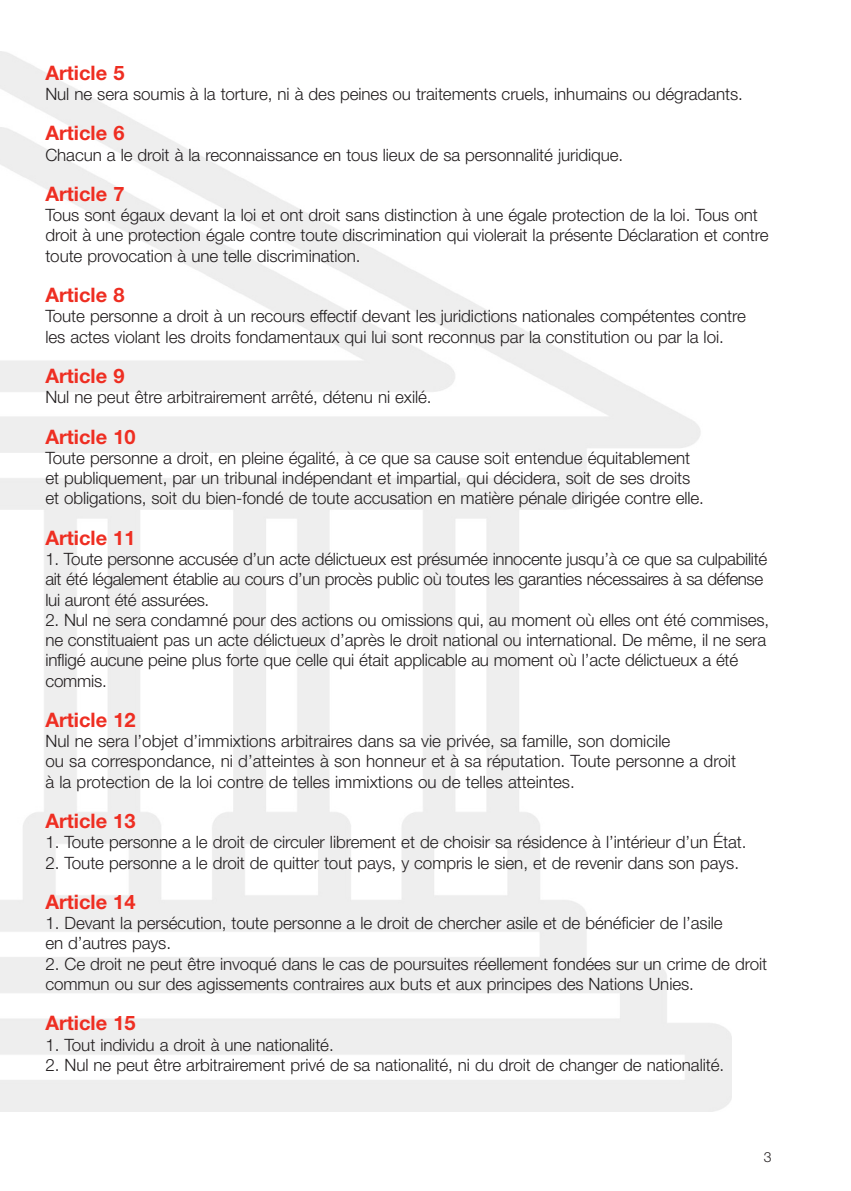
<style>
.page{position:relative;width:851px;height:1191px;background:#fff}
.page>*{position:absolute;margin:0;border:0;box-sizing:border-box;transform-origin:0 0}
.t1{font:700 20px "Helvetica Neue";color:#ee2e22}
.t2{font:300 17px/20.2px "Helvetica Neue";letter-spacing:-.005em;color:#231f20}
.t3{font:300 14px "Helvetica Neue";color:#231f20}
</style>
<div class="page">
<p class="t1" style="left:45px;top:65px;width:81px">Article 5</p>
<p class="t2" style="left:45px;top:85px;width:698px">Nul ne sera soumis à la torture, ni à des peines ou traitements cruels, inhumains ou dégradants.</p>
<p class="t1" style="left:45px;top:126px;width:81px">Article 6</p>
<p class="t2" style="left:45px;top:146px;width:579px">Chacun a le droit à la reconnaissance en tous lieux de sa personnalité juridique.</p>
<p class="t1" style="left:45px;top:187px;width:81px">Article 7</p>
<p class="t2" style="left:45px;top:207px;width:724px">Tous sont égaux devant la loi et ont droit sans distinction à une égale protection de la loi. Tous ont droit à une protection égale contre toute discrimination qui violerait la présente Déclaration et contre toute provocation à une telle discrimination.</p>
<p class="t1" style="left:45px;top:288px;width:81px">Article 8</p>
<p class="t2" style="left:45px;top:308px;width:702px">Toute personne a droit à un recours effectif devant les juridictions nationales compétentes contre les actes violant les droits fondamentaux qui lui sont reconnus par la constitution ou par la loi.</p>
<p class="t1" style="left:45px;top:369px;width:81px">Article 9</p>
<p class="t2" style="left:45px;top:389px;width:387px">Nul ne peut être arbitrairement arrêté, détenu ni exilé.</p>
<p class="t1" style="left:45px;top:429px;width:92px">Article 10</p>
<p class="t2" style="left:45px;top:449px;width:660px">Toute personne a droit, en pleine égalité, à ce que sa cause soit entendue équitablement et publiquement, par un tribunal indépendant et impartial, qui décidera, soit de ses droits et obligations, soit du bien-fondé de toute accusation en matière pénale dirigée contre elle.</p>
<p class="t1" style="left:45px;top:530px;width:92px">Article 11</p>
<p class="t2" style="left:45px;top:550px;width:723px">1. Toute personne accusée d’un acte délictueux est présumée innocente jusqu’à ce que sa culpabilité ait été légalement établie au cours d’un procès public où toutes les garanties nécessaires à sa défense lui auront été assurées.</p>
<p class="t2" style="left:45px;top:611px;width:725px">2. Nul ne sera condamné pour des actions ou omissions qui, au moment où elles ont été commises, ne constituaient pas un acte délictueux d’après le droit national ou international. De même, il ne sera infligé aucune peine plus forte que celle qui était applicable au moment où l’acte délictueux a été commis.</p>
<p class="t1" style="left:45px;top:712px;width:92px">Article 12</p>
<p class="t2" style="left:45px;top:732px;width:692px">Nul ne sera l’objet d’immixtions arbitraires dans sa vie privée, sa famille, son domicile<br>ou sa correspondance, ni d’atteintes à son honneur et à sa réputation. Toute personne a droit à la protection de la loi contre de telles immixtions ou de telles atteintes.</p>
<p class="t1" style="left:45px;top:814px;width:92px">Article 13</p>
<p class="t2" style="left:45px;top:833px;width:702px">1. Toute personne a le droit de circuler librement et de choisir sa résidence à l’intérieur d’un État.</p>
<p class="t2" style="left:45px;top:854px;width:695px">2. Toute personne a le droit de quitter tout pays, y compris le sien, et de revenir dans son pays.</p>
<p class="t1" style="left:45px;top:894px;width:92px">Article 14</p>
<p class="t2" style="left:45px;top:914px;width:678px">1. Devant la persécution, toute personne a le droit de chercher asile et de bénéficier de l’asile en d’autres pays.</p>
<p class="t2" style="left:45px;top:955px;width:723px">2. Ce droit ne peut être invoqué dans le cas de poursuites réellement fondées sur un crime de droit commun ou sur des agissements contraires aux buts et aux principes des Nations Unies.</p>
<p class="t1" style="left:45px;top:1016px;width:92px">Article 15</p>
<p class="t2" style="left:45px;top:1036px;width:290px">1. Tout individu a droit à une nationalité.</p>
<p class="t2" style="left:45px;top:1056px;width:680px">2. Nul ne peut être arbitrairement privé de sa nationalité, ni du droit de changer de nationalité.</p>
<p class="t3" style="left:763px;top:1152px;width:9px">3</p>
</div>
